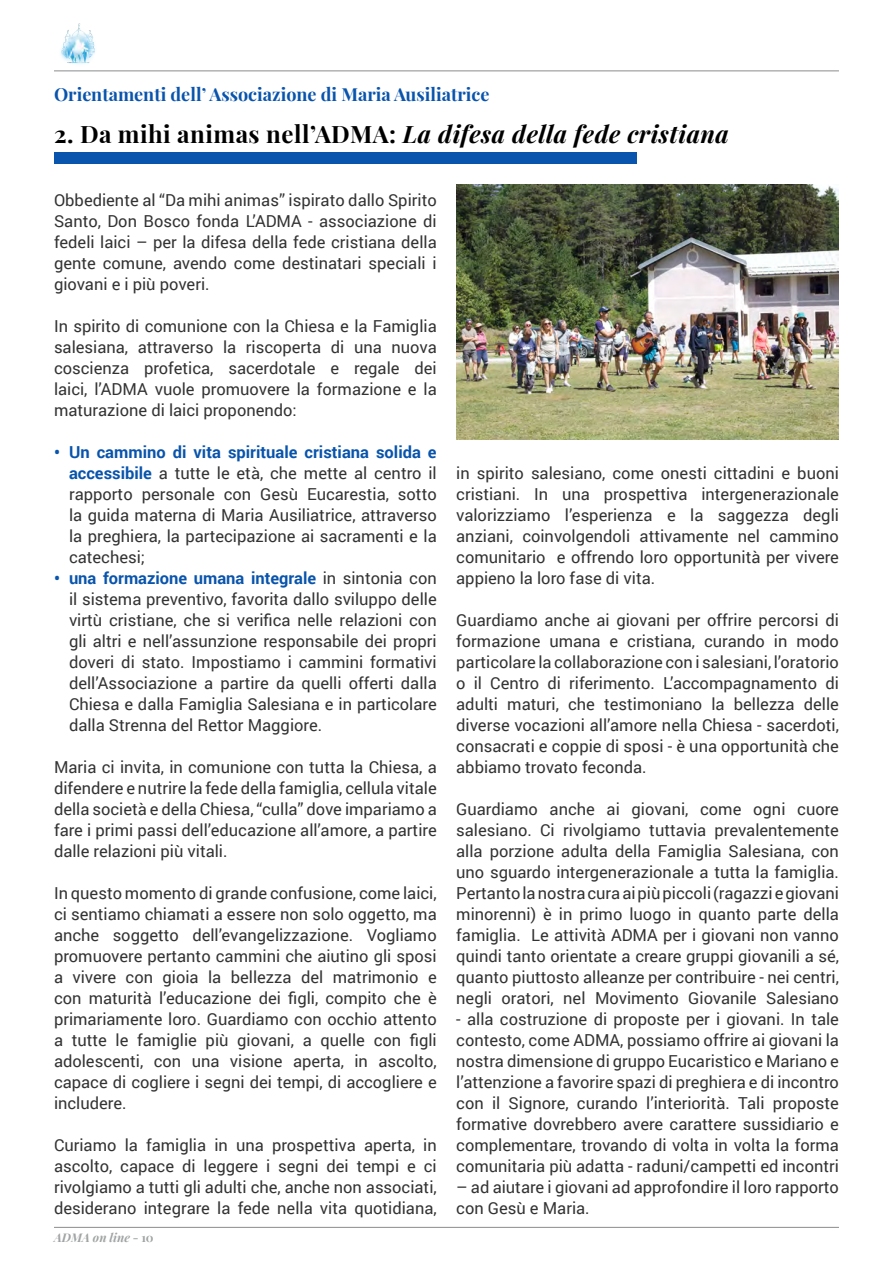
<style>
.page{position:relative;width:893px;height:1263px;background:#fff}
.page>*{position:absolute;margin:0;border:0;box-sizing:border-box;transform-origin:0 0}
.t1{font:italic 700 24px "Playfair Display";letter-spacing:.02em;color:#000}
.t2{font:700 18px "Playfair Display";color:#0954ac}
.t3{font:16.5px/21px "Roboto";color:#333;text-align:justify}
.t4{font:italic 700 12px "Playfair Display";color:#a1a3a4}
.s1{font-style:normal}
.s2{font-weight:700;color:#0954ac}
</style>
<div class="page">
<hr style="left:54px;top:71px;width:785px;height:1px;background:#8a8c8e">
<img style="left:54px;top:23px;width:48px;height:48px">
<hr style="left:54px;top:1227px;width:785px;height:1px;background:#8a8c8e">
<div style="left:54px;top:152px;width:582px;height:12px;background:#0954ac"></div>
<img style="left:456px;top:185px;width:383px;height:255px">
<p class="t2" style="left:54px;top:80px;width:437px">Orientamenti dell’ Associazione di Maria Ausiliatrice</p>
<p class="t1" style="left:54px;top:114px;width:676px"><span class="s1">2. Da mihi animas nell’ADMA:</span> La difesa della fede cristiana</p>
<p class="t3" style="left:54px;top:189px;width:384px">Obbediente al “Da mihi animas” ispirato dallo Spirito Santo, Don Bosco fonda L’ADMA - associazione di fedeli laici – per la difesa della fede cristiana della gente comune, avendo come destinatari speciali i giovani e i più poveri.</p>
<p class="t3" style="left:54px;top:315px;width:384px">In spirito di comunione con la Chiesa e la Famiglia salesiana, attraverso la riscoperta di una nuova coscienza profetica, sacerdotale e regale dei laici, l’ADMA vuole promuovere la formazione e la maturazione di laici proponendo:</p>
<p class="t3" style="left:69px;top:441px;width:369px;text-indent:-15px"><span class="s2">• Un cammino di vita spirituale cristiana solida e accessibile</span> a tutte le età, che mette al centro il rapporto personale con Gesù Eucarestia, sotto la guida materna di Maria Ausiliatrice, attraverso la preghiera, la partecipazione ai sacramenti e la catechesi;</p>
<p class="t3" style="left:69px;top:567px;width:369px;text-indent:-15px"><span class="s2">• una formazione umana integrale</span> in sintonia con il sistema preventivo, favorita dallo sviluppo delle virtù cristiane, che si verifica nelle relazioni con gli altri e nell’assunzione responsabile dei propri doveri di stato. Impostiamo i cammini formativi dell’Associazione a partire da quelli offerti dalla Chiesa e dalla Famiglia Salesiana e in particolare dalla Strenna del Rettor Maggiore.</p>
<p class="t3" style="left:54px;top:756px;width:384px">Maria ci invita, in comunione con tutta la Chiesa, a difendere e nutrire la fede della famiglia, cellula vitale della società e della Chiesa, “culla” dove impariamo a fare i primi passi dell’educazione all’amore, a partire dalle relazioni più vitali.</p>
<p class="t3" style="left:54px;top:882px;width:384px">In questo momento di grande confusione, come laici, ci sentiamo chiamati a essere non solo oggetto, ma anche soggetto dell’evangelizzazione. Vogliamo promuovere pertanto cammini che aiutino gli sposi a vivere con gioia la bellezza del matrimonio e con maturità l’educazione dei figli, compito che è primariamente loro. Guardiamo con occhio attento a tutte le famiglie più giovani, a quelle con figli adolescenti, con una visione aperta, in ascolto, capace di cogliere i segni dei tempi, di accogliere e includere.</p>
<p class="t3" style="left:54px;top:1134px;width:384px">Curiamo la famiglia in una prospettiva aperta, in ascolto, capace di leggere i segni dei tempi e ci rivolgiamo a tutti gli adulti che, anche non associati, desiderano integrare la fede nella vita quotidiana,</p>
<p class="t4" style="left:54px;top:1228px;width:101px">ADMA on line <span class="s1">- 10</span></p>
<p class="t3" style="left:456px;top:462px;width:384px">in spirito salesiano, come onesti cittadini e buoni cristiani. In una prospettiva intergenerazionale valorizziamo l’esperienza e la saggezza degli anziani, coinvolgendoli attivamente nel cammino comunitario e offrendo loro opportunità per vivere appieno la loro fase di vita.</p>
<p class="t3" style="left:456px;top:609px;width:384px">Guardiamo anche ai giovani per offrire percorsi di formazione umana e cristiana, curando in modo particolare la collaborazione con i salesiani, l’oratorio o il Centro di riferimento. L’accompagnamento di adulti maturi, che testimoniano la bellezza delle diverse vocazioni all’amore nella Chiesa - sacerdoti, consacrati e coppie di sposi - è una opportunità che abbiamo trovato feconda.</p>
<p class="t3" style="left:456px;top:798px;width:384px">Guardiamo anche ai giovani, come ogni cuore salesiano. Ci rivolgiamo tuttavia prevalentemente alla porzione adulta della Famiglia Salesiana, con uno sguardo intergenerazionale a tutta la famiglia.<br>Pertanto la nostra cura ai più piccoli (ragazzi e giovani minorenni) è in primo luogo in quanto parte della famiglia. Le attività ADMA per i giovani non vanno quindi tanto orientate a creare gruppi giovanili a sé, quanto piuttosto alleanze per contribuire - nei centri, negli oratori, nel Movimento Giovanile Salesiano</p>
<p class="t3" style="left:456px;top:1008px;width:384px">- alla costruzione di proposte per i giovani. In tale contesto, come ADMA, possiamo offrire ai giovani la nostra dimensione di gruppo Eucaristico e Mariano e l’attenzione a favorire spazi di preghiera e di incontro con il Signore, curando l’interiorità. Tali proposte formative dovrebbero avere carattere sussidiario e complementare, trovando di volta in volta la forma comunitaria più adatta - raduni/campetti ed incontri</p>
<p class="t3" style="left:456px;top:1176px;width:384px">– ad aiutare i giovani ad approfondire il loro rapporto con Gesù e Maria.</p>
</div>
